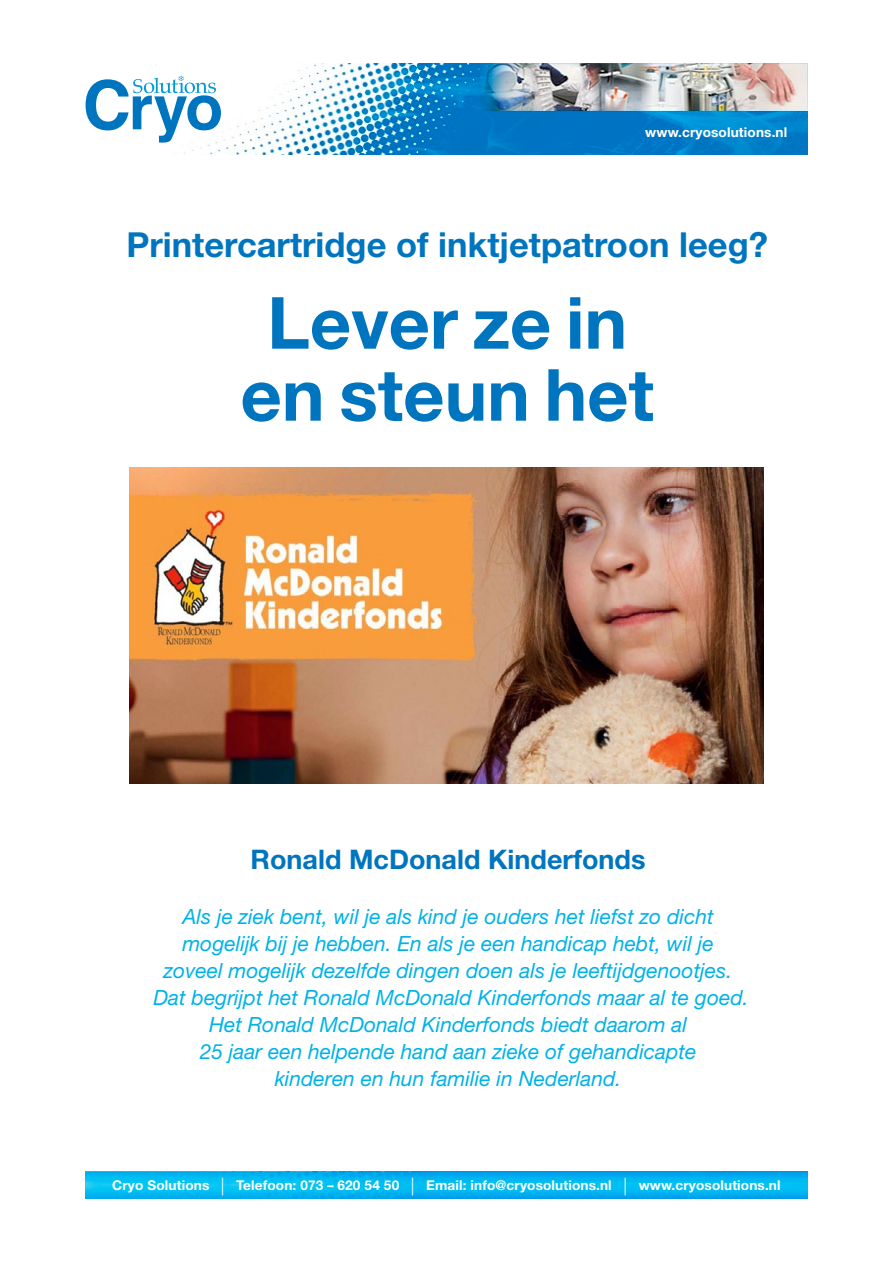
<style>
.page{position:relative;width:893px;height:1263px;background:#fff}
.page>*{position:absolute;margin:0;border:0;box-sizing:border-box;transform-origin:0 0}
.t1{font:700 72px/72px "Helvetica Neue";color:#0075bf;text-align:center}
.t2{font:700 34.5px "Helvetica Neue";color:#0075bf}
.t3{font:700 27px "Helvetica Neue";color:#0075bf}
.t4{font:italic 21px/27px "Helvetica Neue";color:#00b2e8;text-align:center}
.t5{font:700 13.5px "Helvetica Neue";letter-spacing:.01em;color:#fff}
.s1{font-weight:400;font-size:23.7px}
</style>
<div class="page">
<img style="left:85px;top:1172px;width:723px;height:26px">
<img style="left:85px;top:64px;width:723px;height:91px">
<svg style="left:86px;top:75px;width:135px;height:68px"></svg>
<img style="left:130px;top:468px;width:633px;height:316px">
<p class="t5" style="left:645px;top:124px;width:144px">www.cryosolutions.nl</p>
<h2 class="t2" style="left:126px;top:223px;width:643px">Printercartridge of inktjetpatroon leeg?</h2>
<h1 class="t1" style="left:241px;top:285px;width:415px">Lever ze in en steun het</h1>
<p class="t3" style="left:251px;top:843px;width:396px">Ronald McDonald Kinderfonds</p>
<p class="t4" style="left:153px;top:902px;width:597px">Als je ziek bent, wil je als kind je ouders het liefst zo dicht mogelijk bij je hebben. En als je een handicap hebt, wil je zoveel mogelijk dezelfde dingen doen als je leeftijdgenootjes.<br>Dat begrijpt het Ronald McDonald Kinderfonds maar al te goed.<br>Het Ronald McDonald Kinderfonds biedt daarom al<br>25 jaar een helpende hand aan zieke of gehandicapte<br>kinderen en hun familie in Nederland.</p>
<p class="t5" style="left:112px;top:1176px;width:670px">Cryo Solutions <span class="s1">|</span> Telefoon: 073 – 620 54 50 <span class="s1">|</span> Email: info@cryosolutions.nl <span class="s1">|</span> www.cryosolutions.nl</p>
</div>
